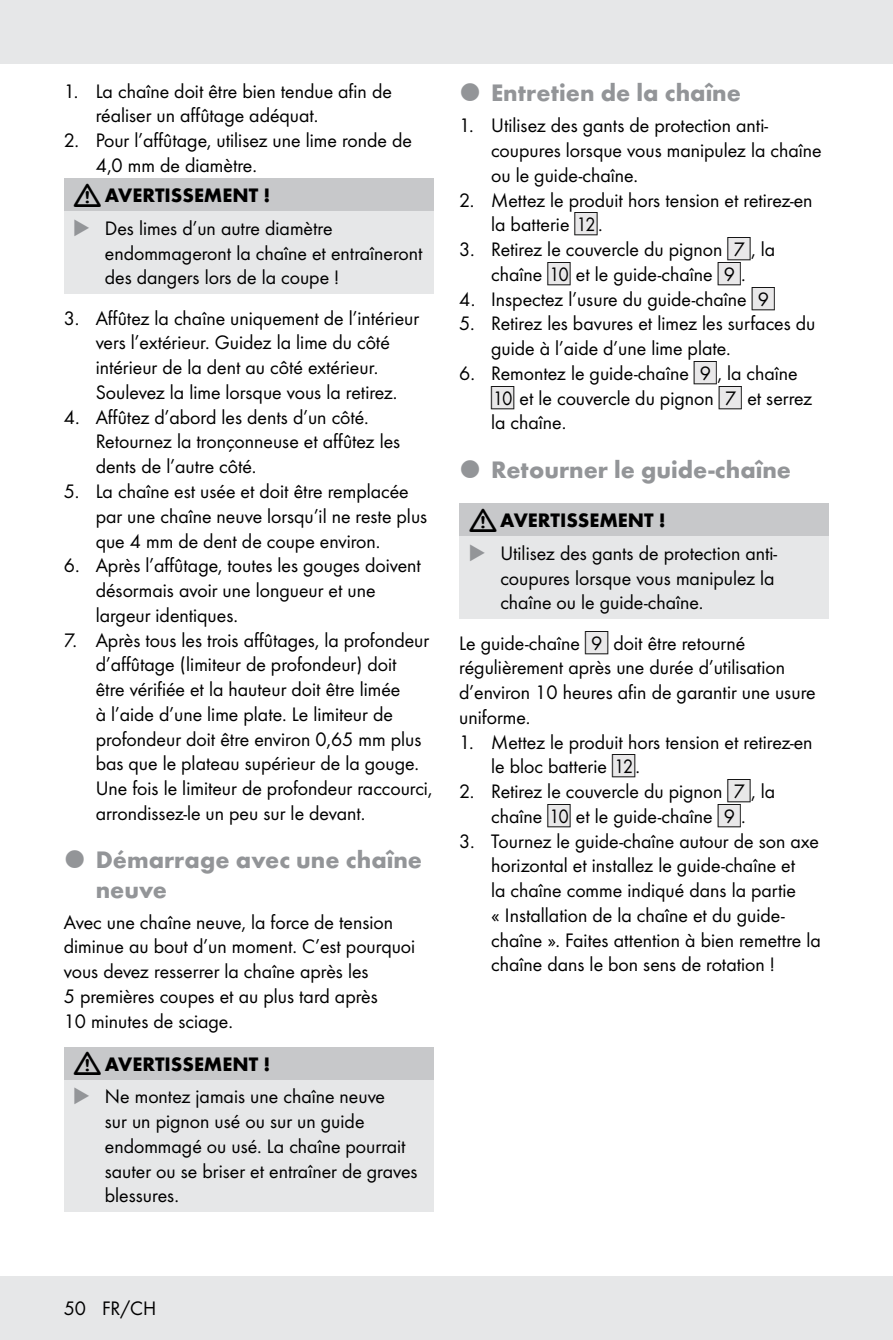
<style>
.page{position:relative;width:893px;height:1340px;background:#fff}
.page>*{position:absolute;margin:0;border:0;box-sizing:border-box;transform-origin:0 0}
.t1{font:700 24.75px/29.2px "Futura";color:#939598}
.t2{font:20.25px/24.8px "Futura Boo";color:#000}
.t3{font:700 20.25px "Futura";color:#000}
.s1{color:#939598}
.s2{font-family:"IMP Lidl Num Box";font-size:17.78px;color:#e9e8e9}
.s3{font-family:"IMP Lidl Num Box";font-size:17.78px}
</style>
<div class="page">
<div style="left:0;top:1276px;width:893px;height:63px;background:#e6e7e8"></div>
<div style="left:0;top:0;width:893px;height:64px;background:#e6e7e8"></div>
<div style="left:64px;top:178px;width:370px;height:33px;background:#c7c8ca"></div>
<div style="left:64px;top:211px;width:370px;height:82px;background:#e6e7e8"></div>
<div style="left:64px;top:1046px;width:370px;height:33px;background:#c7c8ca"></div>
<div style="left:64px;top:1079px;width:370px;height:132px;background:#e6e7e8"></div>
<div style="left:459px;top:503px;width:370px;height:33px;background:#c7c8ca"></div>
<div style="left:459px;top:536px;width:370px;height:82px;background:#e6e7e8"></div>
<p class="t2" style="left:96px;top:77px;width:298px;text-indent:-32px">1. La chaîne doit être bien tendue afin de réaliser un affûtage adéquat.</p>
<p class="t2" style="left:96px;top:127px;width:318px;text-indent:-32px">2. Pour l’affûtage, utilisez une lime ronde de<br>4,0 mm de diamètre.</p>
<p class="t3" style="left:105px;top:180px;width:167px">AVERTISSEMENT !</p>
<p class="t2" style="left:105px;top:215px;width:319px;text-indent:-32px"><span class="s1">◆</span> Des limes d’un autre diamètre endommageront la chaîne et entraîneront des dangers lors de la coupe !</p>
<p class="t2" style="left:64px;top:304px;width:357px;text-align:center">3. Affûtez la chaîne uniquement de l’intérieur vers l’extérieur. Guidez la lime du côté intérieur de la dent au côté extérieur.<br>Soulevez la lime lorsque vous la retirez.</p>
<p class="t2" style="left:96px;top:403px;width:306px;text-indent:-32px">4. Affûtez d’abord les dents d’un côté.<br>Retournez la tronçonneuse et affûtez les dents de l’autre côté.</p>
<p class="t2" style="left:96px;top:478px;width:333px;text-indent:-32px">5. La chaîne est usée et doit être remplacée par une chaîne neuve lorsqu’il ne reste plus que 4 mm de dent de coupe environ.</p>
<p class="t2" style="left:96px;top:552px;width:327px;text-indent:-32px">6. Après l’affûtage, toutes les gouges doivent désormais avoir une longueur et une largeur identiques.</p>
<p class="t2" style="left:96px;top:626px;width:338px;text-indent:-32px">7. Après tous les trois affûtages, la profondeur d’affûtage (limiteur de profondeur) doit<br>être vérifiée et la hauteur doit être limée<br>à l’aide d’une lime plate. Le limiteur de profondeur doit être environ 0,65 mm plus bas que le plateau supérieur de la gouge.<br>Une fois le limiteur de profondeur raccourci, arrondissez-le un peu sur le devant.</p>
<p class="t1" style="left:96px;top:843px;width:328px">Démarrage avec une chaîne neuve</p>
<p class="t2" style="left:64px;top:908px;width:353px">Avec une chaîne neuve, la force de tension diminue au bout d’un moment. C’est pourquoi vous devez resserrer la chaîne après les<br>5 premières coupes et au plus tard après<br>10 minutes de sciage.</p>
<p class="t3" style="left:105px;top:1049px;width:167px">AVERTISSEMENT !</p>
<p class="t2" style="left:105px;top:1083px;width:314px;text-indent:-32px"><span class="s1">◆</span> Ne montez jamais une chaîne neuve<br>sur un pignon usé ou sur un guide endommagé ou usé. La chaîne pourrait sauter ou se briser et entraîner de graves blessures.</p>
<p class="t1" style="left:491px;top:76px;width:251px">Entretien de la chaîne</p>
<p class="t2" style="left:491px;top:112px;width:332px;text-indent:-32px">1. Utilisez des gants de protection anti&shy;coupures lorsque vous manipulez la chaîne ou le guide-chaîne.</p>
<p class="t2" style="left:491px;top:186px;width:323px;text-indent:-32px">2. Mettez le produit hors tension et retirez-en la batterie <span class="s2">[</span><span class="s3">12]</span>.</p>
<p class="t2" style="left:459px;top:236px;width:317px;text-align:center">3. Retirez le couvercle du pignon <span class="s2">[</span><span class="s3">7]</span>, la chaîne <span class="s2">[</span><span class="s3">10]</span> et le guide-chaîne <span class="s2">[</span><span class="s3">9]</span>.</p>
<p class="t2" style="left:459px;top:285px;width:317px">4. Inspectez l’usure du guide-chaîne <span class="s2">[</span><span class="s3">9]</span></p>
<p class="t2" style="left:491px;top:310px;width:326px;text-indent:-32px">5. Retirez les bavures et limez les surfaces du guide à l’aide d’une lime plate.</p>
<p class="t2" style="left:491px;top:359px;width:323px;text-indent:-32px">6. Remontez le guide-chaîne <span class="s2">[</span><span class="s3">9]</span>, la chaîne <span class="s2">[</span><span class="s3">10]</span> et le couvercle du pignon <span class="s2">[</span><span class="s3">7]</span> et serrez la chaîne.</p>
<p class="t1" style="left:491px;top:453px;width:301px">Retourner le guide-chaîne</p>
<p class="t3" style="left:500px;top:505px;width:167px">AVERTISSEMENT !</p>
<p class="t2" style="left:500px;top:539px;width:278px;text-indent:-32px"><span class="s1">◆</span> Utilisez des gants de protection anti&shy;coupures lorsque vous manipulez la chaîne ou le guide-chaîne.</p>
<p class="t2" style="left:459px;top:629px;width:358px">Le guide-chaîne <span class="s2">[</span><span class="s3">9]</span> doit être retourné régulièrement après une durée d’utilisation d’environ 10 heures afin de garantir une usure uniforme.</p>
<p class="t2" style="left:491px;top:728px;width:323px;text-indent:-32px">1. Mettez le produit hors tension et retirez-en le bloc batterie <span class="s2">[</span><span class="s3">12]</span>.</p>
<p class="t2" style="left:459px;top:778px;width:317px;text-align:center">2. Retirez le couvercle du pignon <span class="s2">[</span><span class="s3">7]</span>, la chaîne <span class="s2">[</span><span class="s3">10]</span> et le guide-chaîne <span class="s2">[</span><span class="s3">9]</span>.</p>
<p class="t2" style="left:491px;top:827px;width:331px;text-indent:-32px">3. Tournez le guide-chaîne autour de son axe horizontal et installez le guide-chaîne et<br>la chaîne comme indiqué dans la partie<br>« Installation de la chaîne et du guide&shy;chaîne ». Faites attention à bien remettre la chaîne dans le bon sens de rotation !</p>
<p class="t2" style="left:64px;top:1295px;width:94px">50 FR/CH</p>
</div>
